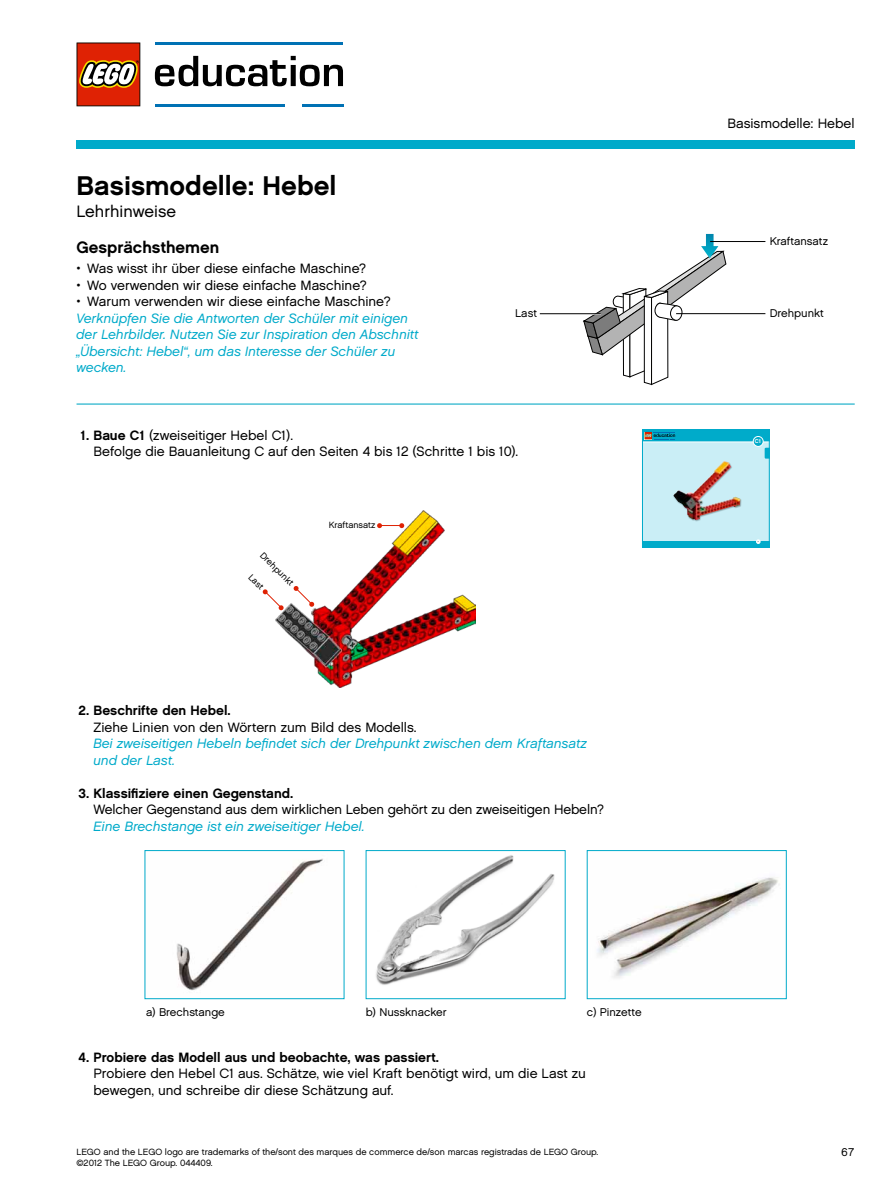
<style>
.page{position:relative;width:893px;height:1191px;background:#fff}
.page>*{position:absolute;margin:0;border:0;box-sizing:border-box;transform-origin:0 0}
.t1{font:700 27px "LEGO Chalet 60";color:#000}
.t2{font:700 16.5px "LEGO Chalet 60";color:#000}
.t3{font:16.5px "LEGO Chalet 60";color:#000}
.t4{font:13.5px/16.5px "LEGO Chalet 60";color:#000}
.t5{font:italic 13.5px/16.5px "LEGO Chalet 60";color:#00aaca}
.t6{font:700 13.5px "LEGO Chalet 60";color:#000}
.t7{font:11.25px "LEGO Chalet 60";color:#000}
.t8{font:9px/10.5px "LEGO Chalet 60";color:#000}
.t9{font:700 5.55px "LEGO Chalet 60";color:#fff}
.s1{font-weight:700}
</style>
<div class="page">
<hr style="left:77px;top:403px;width:778px;height:2px;background:#4ac1d5">
<div style="left:77px;top:140px;width:778px;height:9px;background:#00aaca"></div>
<svg style="left:583px;top:234px;width:143px;height:151px"></svg>
<hr style="left:540px;top:314px;width:61px;height:1px;background:#fff">
<hr style="left:540px;top:313px;width:61px;height:1px;background:#000">
<hr style="left:676px;top:313px;width:89px;height:1px;background:#000">
<img style="left:275px;top:511px;width:201px;height:176px">
<svg style="left:377px;top:523px;width:27px;height:5px"></svg>
<svg style="left:294px;top:586px;width:20px;height:21px"></svg>
<svg style="left:263px;top:589px;width:21px;height:21px"></svg>
<div style="left:642px;top:429px;width:127px;height:112px;background:#caeef6"></div>
<div style="left:642px;top:541px;width:127px;height:7px;background:#00abca"></div>
<svg style="left:756px;top:539px;width:4px;height:5px"></svg>
<svg style="left:765px;top:448px;width:3px;height:10px"></svg>
<div style="left:642px;top:429px;width:127px;height:12px;background:#00abca"></div>
<hr style="left:642px;top:441px;width:127px;height:1px;background:#fff">
<svg style="left:645px;top:432px;width:30px;height:8px"></svg>
<div style="left:753px;top:436px;width:10px;height:10px;background:#00abca;border-radius:50%"></div>
<div style="left:753px;top:436px;width:10px;height:11px;border:1px solid #fff;border-radius:50%"></div>
<div style="left:673px;top:461px;width:69px;height:60px;background:#000;opacity:.3"></div>
<img style="left:673px;top:461px;width:67px;height:59px">
<div style="left:642px;top:429px;width:128px;height:118px;border:1px solid #00aaca"></div>
<img style="left:176px;top:858px;width:147px;height:133px">
<div style="left:145px;top:850px;width:199px;height:149px;border:1px solid #00aaca"></div>
<img style="left:376px;top:855px;width:179px;height:130px">
<div style="left:366px;top:850px;width:200px;height:149px;border:1px solid #00aaca"></div>
<img style="left:597px;top:877px;width:181px;height:101px">
<div style="left:587px;top:850px;width:200px;height:149px;border:1px solid #00aaca"></div>
<hr style="left:710px;top:241px;width:55px;height:1px;background:#000">
<svg style="left:155px;top:56px;width:188px;height:30px"></svg>
<hr style="left:155px;top:43px;width:188px;height:2px;background:#0071b4">
<hr style="left:155px;top:104px;width:130px;height:2px;background:#0071b4">
<hr style="left:302px;top:104px;width:41px;height:2px;background:#0071b4">
<svg style="left:77px;top:43px;width:63px;height:63px"></svg>
<h1 class="t1" style="left:77px;top:168px;width:261px">Basismodelle: Hebel</h1>
<p class="t3" style="left:77px;top:201px;width:101px">Lehrhinweise</p>
<p class="t2" style="left:77px;top:237px;width:144px">Gesprächsthemen</p>
<p class="t4" style="left:77px;top:260px;width:291px">• Was wisst ihr über diese einfache Maschine?</p>
<p class="t4" style="left:77px;top:276px;width:292px">• Wo verwenden wir diese einfache Maschine?</p>
<p class="t4" style="left:77px;top:293px;width:316px">• Warum verwenden wir diese einfache Maschine?</p>
<p class="t5" style="left:77px;top:309px;width:344px">Verknüpfen Sie die Antworten der Schüler mit einigen der Lehrbilder. Nutzen Sie zur Inspiration den Abschnitt „Übersicht: Hebel“, um das Interesse der Schüler zu wecken.</p>
<p class="t7" style="left:515px;top:306px;width:23px">Last</p>
<p class="t4" style="left:94px;top:427px;width:426px;text-indent:-13px"><span class="s1">1. Baue C1</span> (zweiseitiger Hebel C1).<br>Befolge die Bauanleitung C auf den Seiten 4 bis 12 (Schritte 1 bis 10).</p>
<p class="t8" style="left:265px;top:549px;width:45px;rotate:45deg">Drehpunkt</p>
<p class="t8" style="left:254px;top:571px;width:19px;rotate:45deg">Last</p>
<p class="t8" style="left:329px;top:519px;width:48px">Kraftansatz</p>
<p class="t6" style="left:79px;top:702px;width:154px">2. Beschrifte den Hebel.</p>
<p class="t4" style="left:94px;top:718px;width:325px">Ziehe Linien von den Wörtern zum Bild des Modells.</p>
<p class="t5" style="left:94px;top:735px;width:495px">Bei zweiseitigen Hebeln befindet sich der Drehpunkt zwischen dem Kraftansatz und der Last.</p>
<p class="t6" style="left:79px;top:784px;width:216px">3. Klassifiziere einen Gegenstand.</p>
<p class="t4" style="left:94px;top:801px;width:512px">Welcher Gegenstand aus dem wirklichen Leben gehört zu den zweiseitigen Hebeln?</p>
<p class="t5" style="left:94px;top:817px;width:273px">Eine Brechstange ist ein zweiseitiger Hebel.</p>
<p class="t7" style="left:146px;top:1005px;width:80px">a) Brechstange</p>
<p class="t7" style="left:366px;top:1005px;width:83px">b) Nussknacker</p>
<p class="t7" style="left:587px;top:1005px;width:56px">c) Pinzette</p>
<p class="t6" style="left:79px;top:1048px;width:362px">4. Probiere das Modell aus und beobachte, was passiert.</p>
<p class="t4" style="left:94px;top:1065px;width:494px">Probiere den Hebel C1 aus. Schätze, wie viel Kraft benötigt wird, um die Last zu bewegen, und schreibe dir diese Schätzung auf.</p>
<p class="t4" style="left:727px;top:115px;width:129px">Basismodelle: Hebel</p>
<p class="t7" style="left:770px;top:234px;width:60px">Kraftansatz</p>
<p class="t7" style="left:770px;top:306px;width:56px">Drehpunkt</p>
<p class="t9" style="left:755px;top:438px;width:8px">C1</p>
<p class="t8" style="left:77px;top:1146px;width:523px">LEGO and the LEGO logo are trademarks of the/sont des marques de commerce de/son marcas registradas de LEGO Group. ©2012 The LEGO Group. 044409.</p>
<p class="t7" style="left:841px;top:1145px;width:15px">67</p>
</div>
